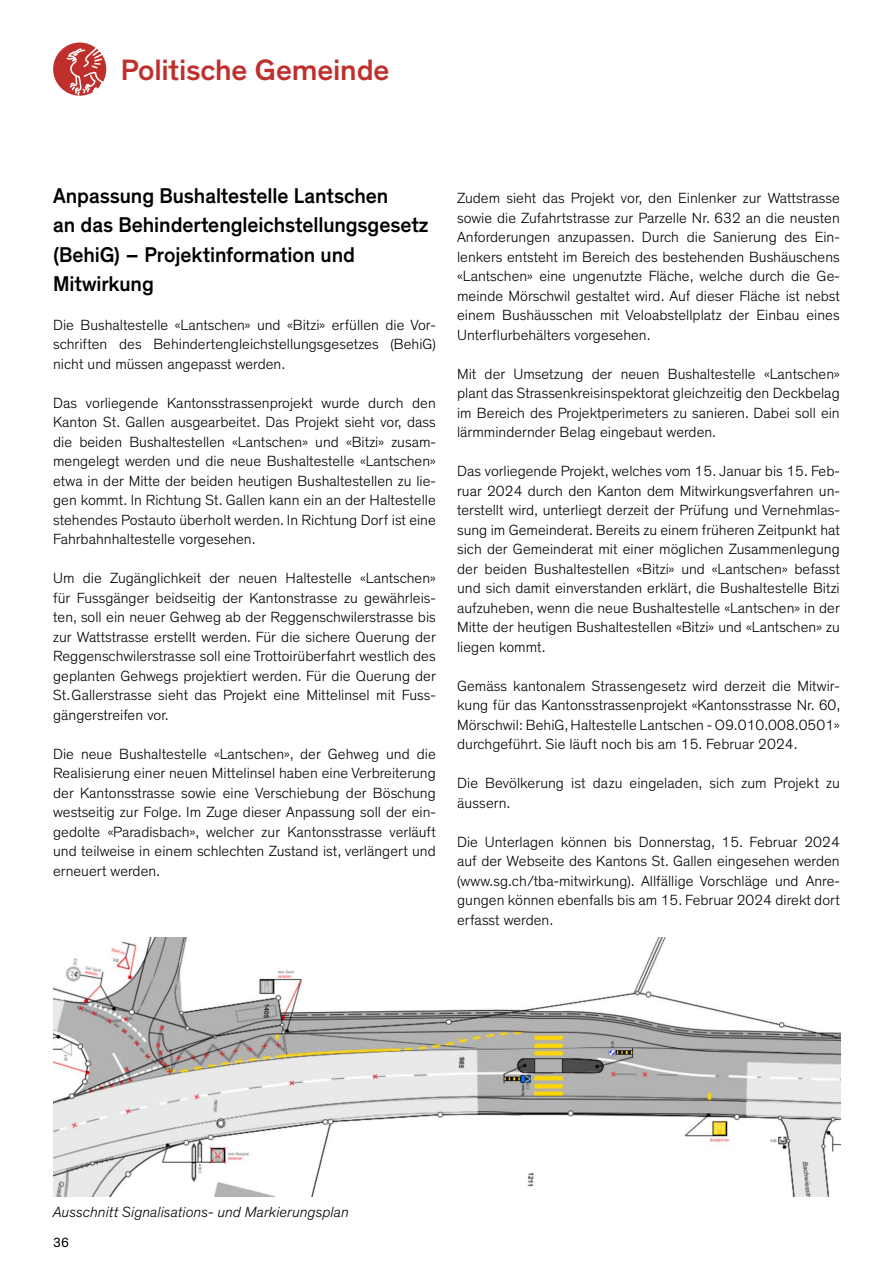
<style>
.page{position:relative;width:893px;height:1263px;background:#fff}
.page>*{position:absolute;margin:0;border:0;box-sizing:border-box;transform-origin:0 0}
.t1{font:500 30px "Theinhardt";letter-spacing:-.005em;color:#bf302d}
.t2{font:500 21.75px/29.2px "Theinhardt";letter-spacing:-.005em;color:#000;scale:.96 1}
.t3{font:300 15px/19.5px "Theinhardt";color:#000;text-align:justify}
.t4{font:italic 300 15px "Theinhardt";letter-spacing:.005em;color:#000}
.t5{font:13.5px "Theinhardt";color:#000}
</style>
<div class="page">
<img style="left:53px;top:937px;width:787px;height:259px">
<svg style="left:53px;top:43px;width:53px;height:53px"></svg>
<h1 class="t1" style="left:121px;top:52px;width:270px">Politische Gemeinde</h1>
<h2 class="t2" style="left:53px;top:182px;width:393px">Anpassung Bushaltestelle Lantschen<br>an das Behindertengleichstellungsgesetz (BehiG) – Projektinformation und<br>Mitwirkung</h2>
<p class="t3" style="left:53px;top:315px;width:384px">Die Bushaltestelle «Lantschen» und «Bitzi» erfüllen die Vor&shy;schriften des Behindertengleichstellungsgesetzes (BehiG) nicht und müssen angepasst werden.</p>
<p class="t3" style="left:53px;top:393px;width:384px">Das vorliegende Kantonsstrassenprojekt wurde durch den Kanton St. Gallen ausgearbeitet. Das Projekt sieht vor, dass die beiden Bushaltestellen «Lantschen» und «Bitzi» zusam&shy;mengelegt werden und die neue Bushaltestelle «Lantschen» etwa in der Mitte der beiden heutigen Bushaltestellen zu lie&shy;gen kommt. In Richtung St. Gallen kann ein an der Haltestelle stehendes Postauto überholt werden. In Richtung Dorf ist eine Fahrbahnhaltestelle vorgesehen.</p>
<p class="t3" style="left:53px;top:569px;width:384px">Um die Zugänglichkeit der neuen Haltestelle «Lantschen» für Fussgänger beidseitig der Kantonstrasse zu gewährleis&shy;ten, soll ein neuer Gehweg ab der Reggenschwilerstrasse bis zur Wattstrasse erstellt werden. Für die sichere Querung der Reggenschwilerstrasse soll eine Trottoirüberfahrt westlich des geplanten Gehwegs projektiert werden. Für die Querung der St.Gallerstrasse sieht das Projekt eine Mittelinsel mit Fuss&shy;gängerstreifen vor.</p>
<p class="t3" style="left:53px;top:744px;width:384px">Die neue Bushaltestelle «Lantschen», der Gehweg und die Realisierung einer neuen Mittelinsel haben eine Verbreiterung der Kantonsstrasse sowie eine Verschiebung der Böschung westseitig zur Folge. Im Zuge dieser Anpassung soll der ein&shy;gedolte «Paradisbach», welcher zur Kantonsstrasse verläuft und teilweise in einem schlechten Zustand ist, verlängert und erneuert werden.</p>
<p class="t3" style="left:457px;top:189px;width:384px">Zudem sieht das Projekt vor, den Einlenker zur Wattstrasse sowie die Zufahrtstrasse zur Parzelle Nr. 632 an die neusten Anforderungen anzupassen. Durch die Sanierung des Ein&shy;lenkers entsteht im Bereich des bestehenden Bushäuschens «Lantschen» eine ungenutzte Fläche, welche durch die Ge&shy;meinde Mörschwil gestaltet wird. Auf dieser Fläche ist nebst einem Bushäusschen mit Veloabstellplatz der Einbau eines Unterflurbehälters vorgesehen.</p>
<p class="t3" style="left:457px;top:364px;width:384px">Mit der Umsetzung der neuen Bushaltestelle «Lantschen» plant das Strassenkreisinspektorat gleichzeitig den Deckbelag im Bereich des Projektperimeters zu sanieren. Dabei soll ein lärmmindernder Belag eingebaut werden.</p>
<p class="t3" style="left:457px;top:462px;width:384px">Das vorliegende Projekt, welches vom 15. Januar bis 15. Feb&shy;ruar 2024 durch den Kanton dem Mitwirkungsverfahren un&shy;terstellt wird, unterliegt derzeit der Prüfung und Vernehmlas&shy;sung im Gemeinderat. Bereits zu einem früheren Zeitpunkt hat sich der Gemeinderat mit einer möglichen Zusammenlegung der beiden Bushaltestellen «Bitzi» und «Lantschen» befasst und sich damit einverstanden erklärt, die Bushaltestelle Bitzi aufzuheben, wenn die neue Bushaltestelle «Lantschen» in der Mitte der heutigen Bushaltestellen «Bitzi» und «Lantschen» zu liegen kommt.</p>
<p class="t3" style="left:457px;top:676px;width:385px">Gemäss kantonalem Strassengesetz wird derzeit die Mitwir&shy;kung für das Kantonsstrassenprojekt «Kantonsstrasse Nr. 60, Mörschwil: BehiG, Haltestelle Lantschen - O9.010.008.0501» durchgeführt. Sie läuft noch bis am 15. Februar 2024.</p>
<p class="t3" style="left:457px;top:774px;width:384px">Die Bevölkerung ist dazu eingeladen, sich zum Projekt zu äussern.</p>
<p class="t3" style="left:457px;top:832px;width:384px">Die Unterlagen können bis Donnerstag, 15. Februar 2024 auf der Webseite des Kantons St. Gallen eingesehen werden (www.sg.ch/tba-mitwirkung). Allfällige Vorschläge und Anre&shy;gungen können ebenfalls bis am 15. Februar 2024 direkt dort erfasst werden.</p>
<p class="t4" style="left:53px;top:1203px;width:297px">Ausschnitt Signalisations- und Markierungsplan</p>
<p class="t5" style="left:53px;top:1234px;width:17px">36</p>
</div>
